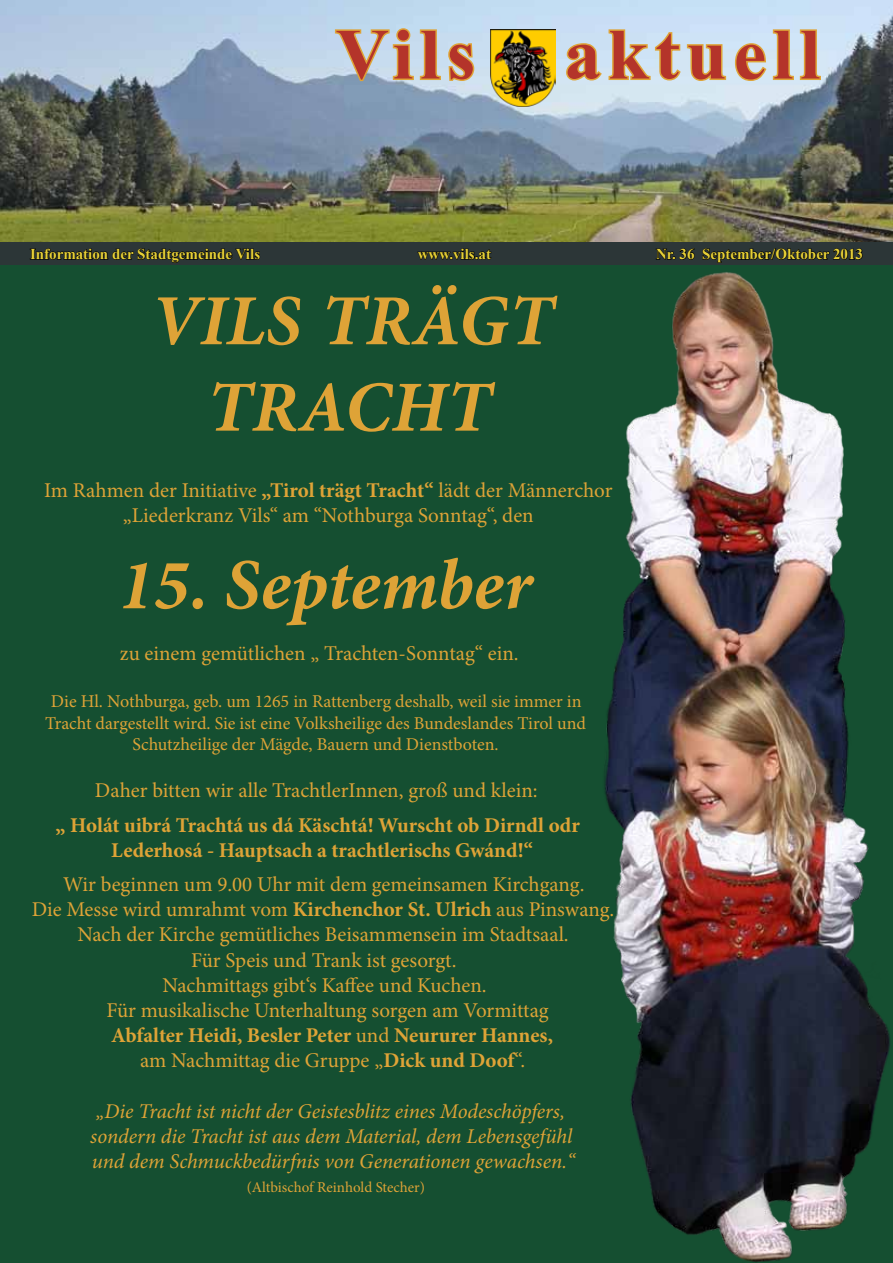
<style>
.page{position:relative;width:893px;height:1263px;background:#fff}
.page>*{position:absolute;margin:0;border:0;box-sizing:border-box;transform-origin:0 0}
.t1{font:italic 700 72px/86.4px "Minion Pro";color:#dea337;text-align:center}
.t2{font:700 72px "Times New Roman";letter-spacing:.09em;color:#b4342a}
.t3{font:21px/25.2px "Minion Pro";color:#dea337;text-align:center}
.t4{font:italic 21px/25.2px "Minion Pro";letter-spacing:-.005em;color:#dea337}
.t5{font:700 21px/25.2px "Minion Pro";color:#dea337;text-align:center}
.t6{font:18px/21.6px "Minion Pro";color:#dea337;text-align:center}
.t7{font:700 15px "Times New Roman";color:#e7d036}
.t8{font:15px "Minion Pro";letter-spacing:-.005em;color:#dea337}
.s1{font-weight:700}
.s2{font-weight:400}
</style>
<div class="page">
<div style="left:0;top:255px;width:893px;height:1008px;background:#154f31"></div>
<img style="left:0;top:0;width:893px;height:243px">
<div style="left:0;top:243px;width:893px;height:22px;background:#2c3637"></div>
<svg style="left:30px;top:248px;width:230px;height:15px"></svg>
<svg style="left:417px;top:248px;width:75px;height:12px"></svg>
<svg style="left:333px;top:26px;width:143px;height:58px;background:#c8cabf"></svg>
<svg style="left:564px;top:28px;width:258px;height:55px;background:#d3d3c4"></svg>
<img style="left:491px;top:30px;width:65px;height:77px">
<img style="left:583px;top:240px;width:310px;height:1023px">
<h1 class="t2" style="left:336px;top:5px;width:486px">Vils aktuell</h1>
<p class="t7" style="left:30px;top:244px;width:232px">Information der Stadtgemeinde Vils</p>
<p class="t7" style="left:418px;top:244px;width:75px">www.vils.at</p>
<p class="t7" style="left:656px;top:244px;width:209px">Nr. 36 September/Oktober 2013</p>
<h1 class="t1" style="left:151px;top:277px;width:404px">VILS TRÄGT<br>TRACHT</h1>
<p class="t3" style="left:44px;top:477px;width:570px">Im Rahmen der Initiative <span class="s1">„Tirol trägt Tracht“</span> lädt der Männerchor „Liederkranz Vils“ am “Nothburga Sonntag“, den</p>
<h1 class="t1" style="left:118px;top:541px;width:415px">15. September</h1>
<p class="t3" style="left:120px;top:641px;width:400px">zu einem gemütlichen „ Trachten-Sonntag“ ein.</p>
<p class="t6" style="left:45px;top:691px;width:542px">Die Hl. Nothburga, geb. um 1265 in Rattenberg deshalb, weil sie immer in<br>Tracht dargestellt wird. Sie ist eine Volksheilige des Bundeslandes Tirol und<br>Schutzheilige der Mägde, Bauern und Dienstboten.</p>
<p class="t3" style="left:95px;top:778px;width:444px">Daher bitten wir alle TrachtlerInnen, groß und klein:</p>
<p class="t5" style="left:56px;top:812px;width:526px">„ Holát uibrá Trachtá us dá Käschtá! Wurscht ob Dirndl odr<br>Lederhosá - Hauptsach a trachtlerischs Gwánd!“</p>
<p class="t3" style="left:63px;top:872px;width:523px">Wir beginnen um 9.00 Uhr mit dem gemeinsamen Kirchgang.</p>
<p class="t3" style="left:32px;top:897px;width:584px">Die Messe wird umrahmt vom <span class="s1">Kirchenchor St. Ulrich</span> aus Pinswang.</p>
<p class="t3" style="left:77px;top:922px;width:493px">Nach der Kirche gemütliches Beisammensein im Stadtsaal.</p>
<p class="t3" style="left:191px;top:947px;width:267px">Für Speis und Trank ist gesorgt.</p>
<p class="t3" style="left:162px;top:972px;width:326px">Nachmittags gibt‘s Kaffee und Kuchen.</p>
<p class="t3" style="left:106px;top:998px;width:444px">Für musikalische Unterhaltung sorgen am Vormittag</p>
<p class="t5" style="left:111px;top:1022px;width:443px">Abfalter Heidi, Besler Peter <span class="s2">und</span> Neururer Hannes,</p>
<p class="t3" style="left:140px;top:1048px;width:387px">am Nachmittag die Gruppe „<span class="s1">Dick und Doof</span>“.</p>
<p class="t4" style="left:90px;top:1098px;width:486px">„Die Tracht ist nicht der Geistesblitz eines Modeschöpfers, sondern die Tracht ist aus dem Material, dem Lebensgefühl und dem Schmuckbedürfnis von Generationen gewachsen.“</p>
<p class="t8" style="left:247px;top:1177px;width:180px">(Altbischof Reinhold Stecher)</p>
</div>
